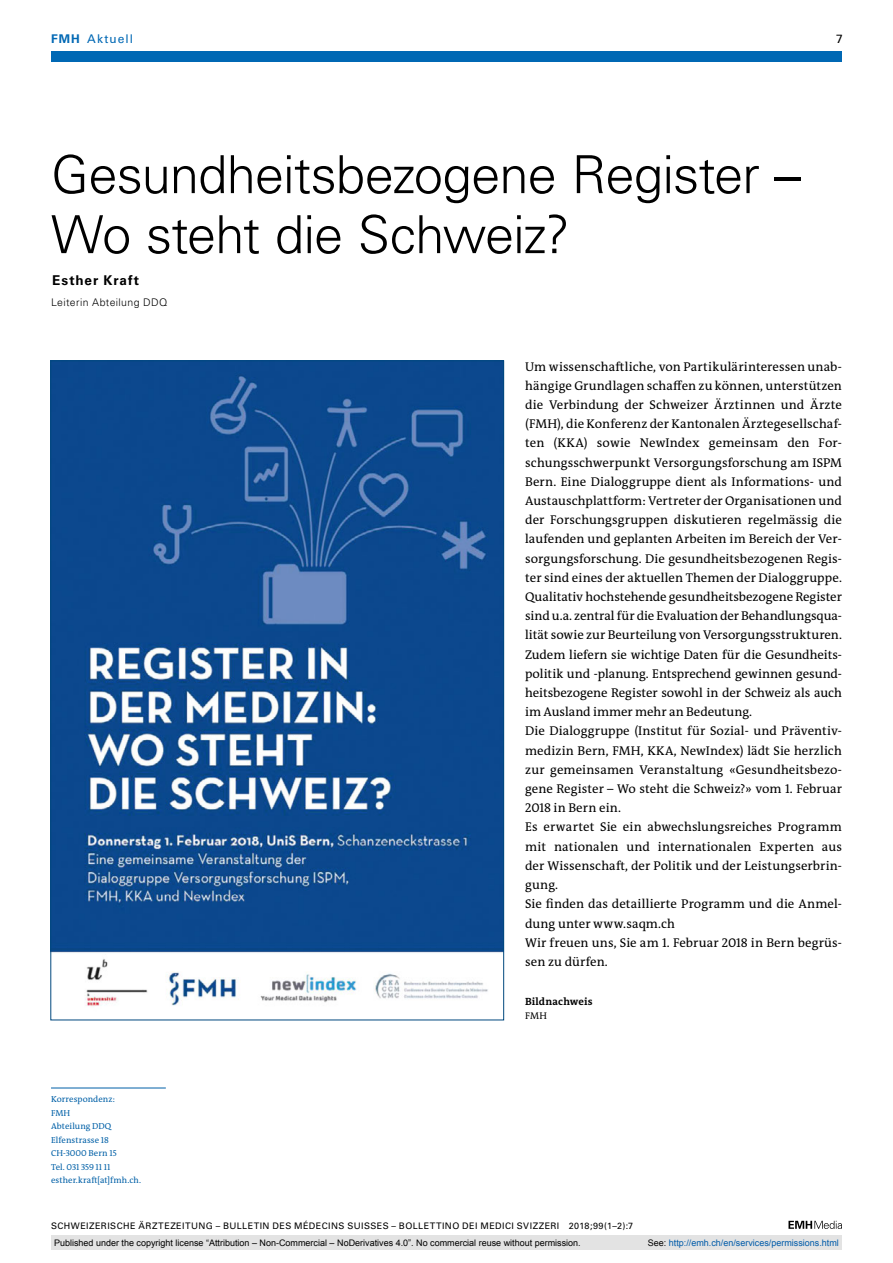
<style>
.page{position:relative;width:893px;height:1263px;background:#fff}
.page>*{position:absolute;margin:0;border:0;box-sizing:border-box;transform-origin:0 0}
.t1{font:300 52.5px/60px "Univers LT Std";letter-spacing:-.02em;color:#000}
.t2{font:700 13.5px "Univers LT Std";letter-spacing:.07em;color:#000}
.t3{font:12.75px/19.2px "The Antiqua B W5 Plain";letter-spacing:.005em;color:#000}
.t4{font:12px "Univers LT Std";letter-spacing:.085em;color:#0068b4}
.t5{font:12px "Univers LT Std";color:#000}
.t6{font:300 10.5px "Univers LT Std";letter-spacing:.035em;color:#000}
.t7{font:700 10.5px "The Antiqua B W7";letter-spacing:.015em;color:#000}
.t8{font:9.75px "The Antiqua B W5 Plain";color:#000}
.t9{font:9px "Arial";color:#000}
.t10{font:9px "Univers LT Std";letter-spacing:.05em;color:#000}
.t11{font:9px "Arial";color:#005ba9}
.t12{font:8.7px/13.5px "The Antiqua B W5 Plain";letter-spacing:.005em;color:#0060a7}
.s1{font-weight:700}
.s2{color:#000}
</style>
<div class="page">
<svg style="left:788px;top:1221px;width:54px;height:8px"></svg>
<div style="left:51px;top:51px;width:791px;height:11px;background:#0068b4"></div>
<hr style="left:51px;top:1088px;width:115px;height:1px;background:#0060a7">
<img style="left:53px;top:363px;width:449px;height:643px">
<div style="left:51px;top:1235px;width:791px;height:15px;background:#e3e3e3"></div>
<p class="t4" style="left:51px;top:31px;width:84px"><span class="s1">FMH</span> Aktuell</p>
<p class="t5" style="left:836px;top:31px;width:8px">7</p>
<h1 class="t1" style="left:51px;top:145px;width:751px">Gesundheitsbezogene Register –<br>Wo steht die Schweiz?</h1>
<p class="t2" style="left:52px;top:272px;width:88px">Esther Kraft</p>
<p class="t6" style="left:51px;top:296px;width:118px">Leiterin Abteilung DDQ</p>
<p class="t12" style="left:51px;top:1092px;width:92px">Korrespondenz:<br>FMH<br>Abteilung DDQ<br>Elfenstrasse 18<br>CH-3000 Bern 15<br>Tel. 031 359 11 11 esther.kraft[at]fmh.ch.</p>
<p class="t3" style="left:525px;top:357px;width:318px">Um wissenschaftliche, von Partikulärinteressen unab&shy;hängige Grundlagen schaffen zu können, unterstützen die Verbindung der Schweizer Ärztinnen und Ärzte (FMH), die Konferenz der Kantonalen Ärztegesellschaf&shy;ten (KKA) sowie NewIndex gemeinsam den For&shy;schungsschwerpunkt Versorgungsforschung am ISPM Bern. Eine Dialoggruppe dient als Informations- und Austauschplattform: Vertreter der Organisationen und der Forschungsgruppen diskutieren regelmässig die laufenden und geplanten Arbeiten im Bereich der Ver&shy;sorgungsforschung. Die gesundheitsbezogenen Regis&shy;ter sind eines der aktuellen Themen der Dialoggruppe.<br>Qualitativ hochstehende gesundheitsbezogene Register sind u.a. zentral für die Evaluation der Behandlungsqua&shy;lität sowie zur Beurteilung von Versorgungsstrukturen.<br>Zudem liefern sie wichtige Daten für die Gesundheits&shy;politik und -planung. Entsprechend gewinnen gesund&shy;heitsbezogene Register sowohl in der Schweiz als auch im Ausland immer mehr an Bedeutung.<br>Die Dialoggruppe (Institut für Sozial- und Präventiv&shy;medizin Bern, FMH, KKA, NewIndex) lädt Sie herzlich zur gemeinsamen Veranstaltung «Gesundheitsbezo&shy;gene Register – Wo steht die Schweiz?» vom 1. Februar 2018 in Bern ein.<br>Es erwartet Sie ein abwechslungsreiches Programm mit nationalen und internationalen Experten aus der Wissenschaft, der Politik und der Leistungserbrin&shy;gung.<br>Sie finden das detaillierte Programm und die Anmel&shy;dung unter www.saqm.ch<br>Wir freuen uns, Sie am 1. Februar 2018 in Bern begrüs&shy;sen zu dürfen.</p>
<p class="t7" style="left:525px;top:995px;width:69px">Bildnachweis</p>
<p class="t8" style="left:525px;top:1009px;width:23px">FMH</p>
<p class="t10" style="left:51px;top:1220px;width:584px">SCHWEIZERISCHE ÄRZTEZEITUNG – BULLETIN DES MÉDECINS SUISSES – BOLLETTINO DEI MEDICI SVIZZERI 2018;99(1–2):7</p>
<p class="t9" style="left:54px;top:1237px;width:528px">Published under the copyright license “Attribution – Non-Commercial – NoDerivatives 4.0”. No commercial reuse without permission.</p>
<p class="t11" style="left:648px;top:1237px;width:193px"><span class="s2">See:</span> http://emh.ch/en/services/permissions.html</p>
</div>
